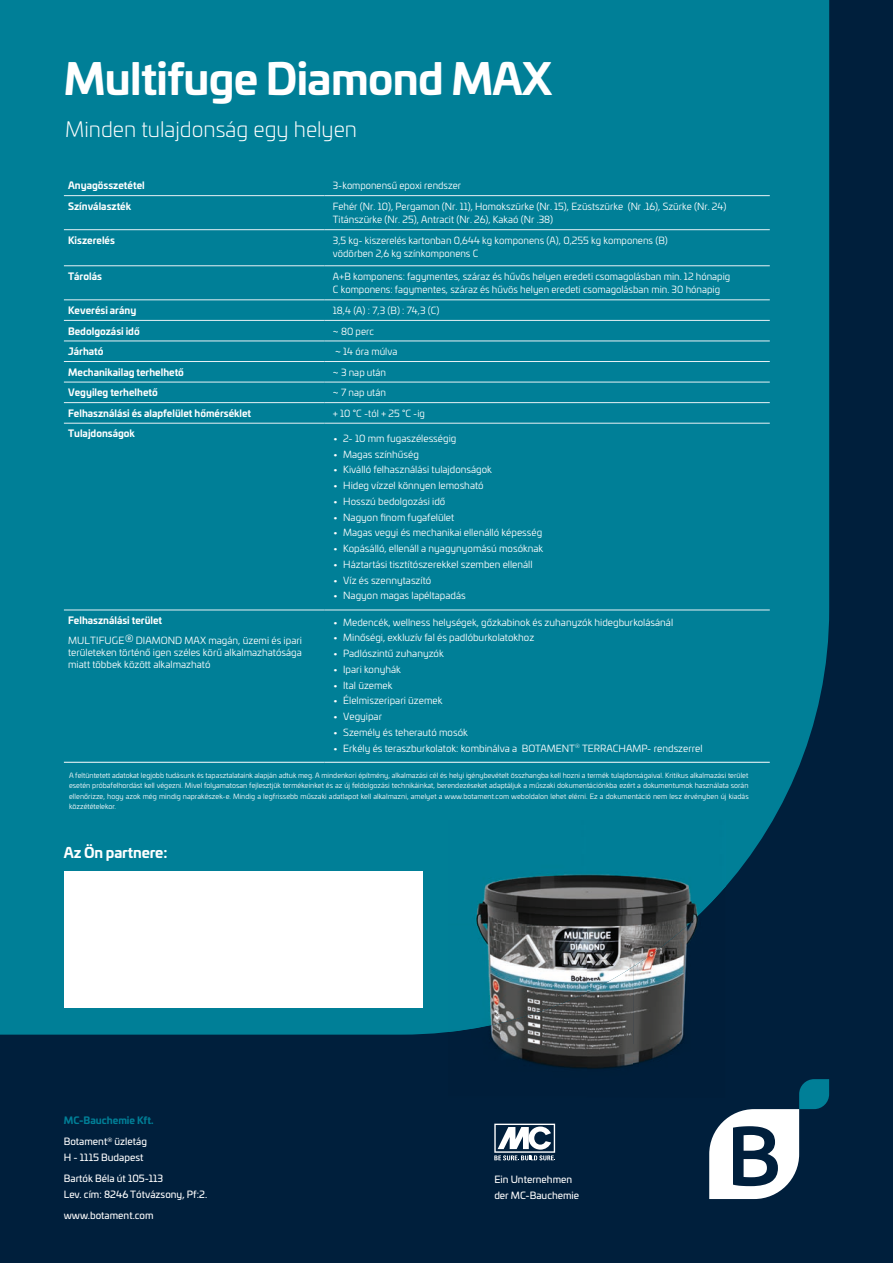
<style>
.page{position:relative;width:893px;height:1263px;background:#001f3c}
.page>*{position:absolute;margin:0;border:0;box-sizing:border-box;transform-origin:0 0}
.t1{font:700 42.6px "Univia Pro";letter-spacing:-.015em;color:#fff}
.t2{font:300 21.15px "Univia Pro";color:#fff}
.t3{font:700 14.25px "Univia Pro";letter-spacing:-.01em;color:#fff}
.t4{font:9.75px/13.5px "Univia Pro";color:#fff}
.t5{font:700 9.75px "Univia Pro";color:#fff}
.t6{font:9.75px/21px "Univia Pro";color:#fff}
.t7{font:700 9.75px/21px "Univia Pro";color:#007f97}
.t8{font:7.2px/10.5px "Univia Pro";letter-spacing:.005em;color:#fff;text-align:justify}
.s1{font-weight:400;color:#fff}
</style>
<div class="page">
<div style="left:0;top:0;width:829px;height:1035px;background:#007f97"></div>
<svg style="left:494px;top:1124px;width:61px;height:36px"></svg>
<hr style="left:64px;top:195px;width:260px;height:1px;background:#e8f2f6">
<hr style="left:64px;top:229px;width:260px;height:1px;background:#e8f2f6">
<hr style="left:64px;top:265px;width:260px;height:1px;background:#e8f2f6">
<hr style="left:64px;top:300px;width:260px;height:1px;background:#e8f2f6">
<hr style="left:64px;top:320px;width:260px;height:1px;background:#e8f2f6">
<hr style="left:64px;top:341px;width:260px;height:1px;background:#e8f2f6">
<hr style="left:64px;top:361px;width:260px;height:1px;background:#e8f2f6">
<hr style="left:64px;top:382px;width:260px;height:1px;background:#e8f2f6">
<hr style="left:64px;top:402px;width:260px;height:1px;background:#e8f2f6">
<hr style="left:324px;top:195px;width:446px;height:1px;background:#e8f2f6">
<hr style="left:324px;top:229px;width:446px;height:1px;background:#e8f2f6">
<hr style="left:324px;top:265px;width:446px;height:1px;background:#e8f2f6">
<hr style="left:324px;top:300px;width:446px;height:1px;background:#e8f2f6">
<hr style="left:324px;top:320px;width:446px;height:1px;background:#e8f2f6">
<hr style="left:324px;top:341px;width:446px;height:1px;background:#e8f2f6">
<hr style="left:324px;top:361px;width:446px;height:1px;background:#e8f2f6">
<hr style="left:324px;top:382px;width:446px;height:1px;background:#e8f2f6">
<hr style="left:324px;top:402px;width:446px;height:1px;background:#e8f2f6">
<hr style="left:64px;top:423px;width:260px;height:1px;background:#e8f2f6">
<hr style="left:324px;top:423px;width:446px;height:1px;background:#e8f2f6">
<hr style="left:64px;top:610px;width:260px;height:1px;background:#e8f2f6">
<hr style="left:324px;top:610px;width:446px;height:1px;background:#e8f2f6">
<hr style="left:64px;top:762px;width:260px;height:1px;background:#fff">
<hr style="left:324px;top:762px;width:446px;height:1px;background:#fff">
<img style="left:633px;top:926px;width:93px;height:139px">
<img style="left:587px;top:979px;width:46px;height:90px">
<img style="left:448px;top:1032px;width:139px;height:37px">
<img style="left:448px;top:820px;width:278px;height:106px">
<img style="left:448px;top:926px;width:139px;height:106px">
<img style="left:587px;top:926px;width:100px;height:53px">
<img style="left:587px;top:979px;width:26px;height:13px">
<svg style="left:709px;top:1079px;width:120px;height:120px"></svg>
<div style="left:64px;top:871px;width:359px;height:137px;background:#fff"></div>
<h1 class="t1" style="left:64px;top:45px;width:490px">Multifuge Diamond MAX</h1>
<h2 class="t2" style="left:65px;top:115px;width:293px">Minden tulajdonság egy helyen</h2>
<p class="t5" style="left:68px;top:178px;width:78px">Anyagösszetétel</p>
<p class="t4" style="left:333px;top:178px;width:130px">3-komponensű epoxi rendszer</p>
<p class="t5" style="left:68px;top:198px;width:64px">Színválaszték</p>
<p class="t4" style="left:333px;top:199px;width:395px">Fehér (Nr. 10), Pergamon (Nr. 11), Homokszürke (Nr. 15), Ezüstszürke (Nr .16), Szürke (Nr. 24)<br>Titánszürke (Nr. 25), Antracit (Nr. 26), Kakaó (Nr .38)</p>
<p class="t5" style="left:68px;top:232px;width:48px">Kiszerelés</p>
<p class="t4" style="left:333px;top:233px;width:336px">3,5 kg- kiszerelés kartonban 0,644 kg komponens (A), 0,255 kg komponens (B) vödörben 2,6 kg színkomponens C</p>
<p class="t5" style="left:68px;top:268px;width:35px">Tárolás</p>
<p class="t4" style="left:333px;top:269px;width:399px">A+B komponens: fagymentes, száraz és hűvös helyen eredeti csomagolásban min. 12 hónapig<br>C komponens: fagymentes, száraz és hűvös helyen eredeti csomagolásban min. 30 hónapig</p>
<p class="t5" style="left:68px;top:303px;width:70px">Keverési arány</p>
<p class="t4" style="left:333px;top:303px;width:108px">18,4 (A) : 7,3 (B) : 74,3 (C)</p>
<p class="t5" style="left:68px;top:323px;width:73px">Bedolgozási idő</p>
<p class="t4" style="left:333px;top:324px;width:43px">~ 80 perc</p>
<p class="t5" style="left:68px;top:344px;width:37px">Járható</p>
<p class="t4" style="left:335px;top:344px;width:64px">~ 14 óra múlva</p>
<p class="t5" style="left:68px;top:364px;width:117px">Mechanikailag terhelhető</p>
<p class="t4" style="left:333px;top:365px;width:55px">~ 3 nap után</p>
<p class="t5" style="left:68px;top:385px;width:91px">Vegyileg terhelhető</p>
<p class="t4" style="left:333px;top:385px;width:55px">~ 7 nap után</p>
<p class="t5" style="left:68px;top:405px;width:184px">Felhasználási és alapfelület hőmérséklet</p>
<p class="t4" style="left:333px;top:406px;width:94px">+ 10 °C -tól + 25 °C -ig</p>
<p class="t5" style="left:68px;top:426px;width:68px">Tulajdonságok</p>
<p class="t4" style="left:333px;top:431px;width:125px">• 2- 10 mm fugaszélességig</p>
<p class="t4" style="left:333px;top:447px;width:88px">• Magas színhűség</p>
<p class="t4" style="left:333px;top:463px;width:161px">• Kiválló felhasználási tulajdonságok</p>
<p class="t4" style="left:333px;top:478px;width:152px">• Hideg vízzel könnyen lemosható</p>
<p class="t4" style="left:333px;top:494px;width:114px">• Hosszú bedolgozási idő</p>
<p class="t4" style="left:333px;top:510px;width:123px">• Nagyon finom fugafelület</p>
<p class="t4" style="left:333px;top:525px;width:211px">• Magas vegyi és mechanikai ellenálló képesség</p>
<p class="t4" style="left:333px;top:541px;width:212px">• Kopásálló, ellenáll a nyagynyomású mosóknak</p>
<p class="t4" style="left:333px;top:557px;width:201px">• Háztartási tisztítószerekkel szemben ellenáll</p>
<p class="t4" style="left:333px;top:573px;width:100px">• Víz és szennytaszító</p>
<p class="t4" style="left:333px;top:588px;width:134px">• Nagyon magas lapéltapadás</p>
<p class="t5" style="left:68px;top:613px;width:96px">Felhasználási terület</p>
<p class="t4" style="left:68px;top:634px;width:235px;line-height:11.7px;text-align:justify">MULTIFUGE® DIAMOND MAX magán, üzemi és ipari területeken történő igen széles körű alkalmazhatósága miatt többek között alkalmazható</p>
<p class="t4" style="left:333px;top:615px;width:342px">• Medencék, wellness helységek, gőzkabinok és zuhanyzók hidegburkolásánál</p>
<p class="t4" style="left:333px;top:631px;width:203px">• Minőségi, exkluzív fal és padlóburkolatokhoz</p>
<p class="t4" style="left:333px;top:646px;width:112px">• Padlószintű zuhanyzók</p>
<p class="t4" style="left:333px;top:662px;width:70px">• Ipari konyhák</p>
<p class="t4" style="left:333px;top:678px;width:61px">• Ital üzemek</p>
<p class="t4" style="left:333px;top:693px;width:111px">• Élelmiszeripari üzemek</p>
<p class="t4" style="left:333px;top:709px;width:51px">• Vegyipar</p>
<p class="t4" style="left:333px;top:725px;width:137px">• Személy és teherautó mosók</p>
<p class="t4" style="left:333px;top:741px;width:371px">• Erkély és teraszburkolatok: kombinálva a BOTAMENT<sup>®</sup> TERRACHAMP- rendszerrel</p>
<p class="t8" style="left:69px;top:770px;width:681px">A feltüntetett adatokat legjobb tudásunk és tapasztalataink alapján adtuk meg. A mindenkori építmény, alkalmazási cél és helyi igénybevételt összhangba kell hozni a termék tulajdonságaival. Kritikus alkalmazási terület esetén próbafelhordást kell végezni. Mivel folyamatosan fejlesztjük termékeinket és az új feldolgozási technikáinkat, berendezéseket adaptáljuk a műszaki dokumentációnkba ezért a dokumentumok használata során ellenőrizze, hogy azok még mindig naprakészek-e. Mindig a legfrissebb műszaki adatlapot kell alkalmazni, amelyet a www.botament.com weboldalon lehet elérni. Ez a dokumentáció nem lesz érvényben új kiadás közzétételekor.</p>
<h3 class="t3" style="left:64px;top:841px;width:105px">Az Ön partnere:</h3>
<p class="t7" style="left:64px;top:1109px;width:91px">MC-Bauchemie Kft.<br><span class="s1">Botament</span><sup>®</sup> <span class="s1">üzletág</span></p>
<p class="t6" style="left:64px;top:1146px;width:101px">H - 1115 Budapest<br>Bartók Béla út 105-113</p>
<p class="t6" style="left:64px;top:1183px;width:145px">Lev. cím: 8246 Tótvázsony, Pf:2. www.botament.com</p>
<p class="t6" style="left:494px;top:1171px;width:86px;line-height:15.8px">Ein Unternehmen der MC-Bauchemie</p>
</div>
